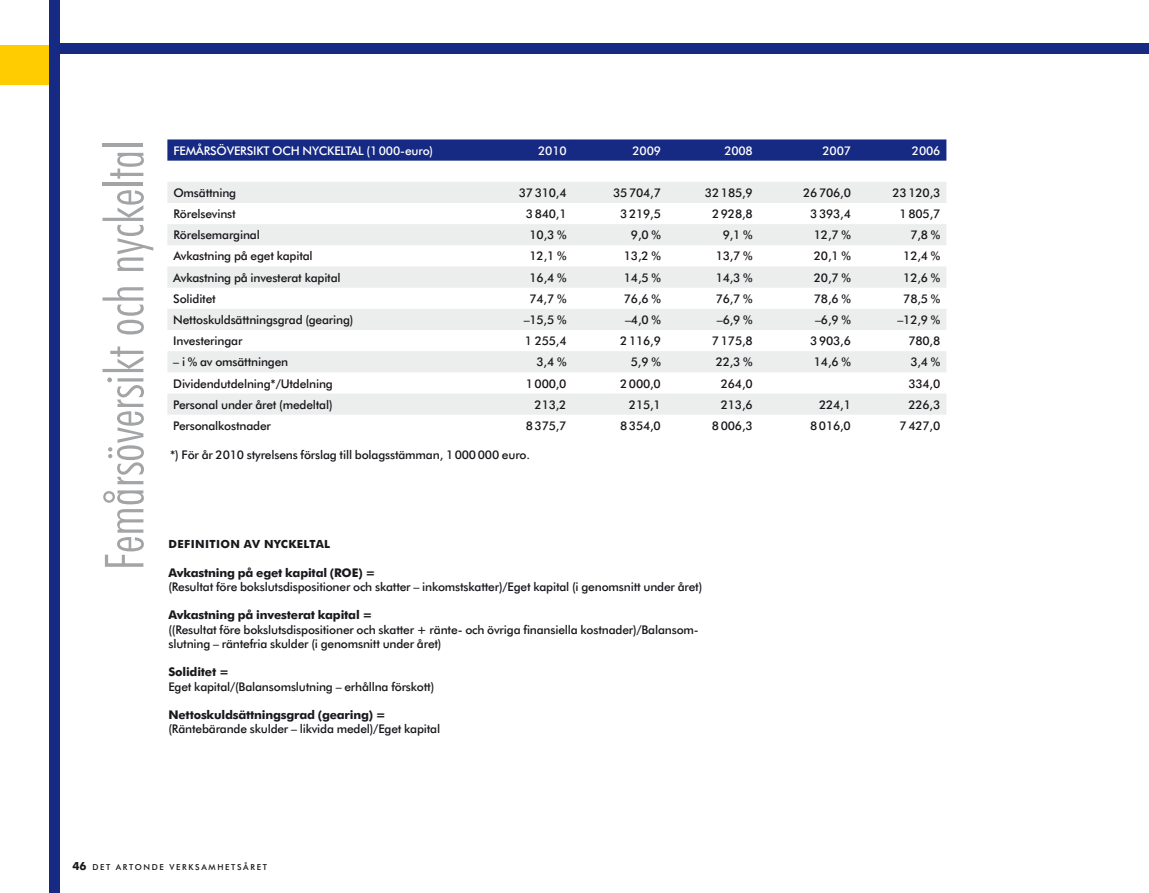
<style>
.page{position:relative;width:1149px;height:893px;background:#fff}
.page>*{position:absolute;margin:0;border:0;box-sizing:border-box;transform-origin:0 0}
.t1{font:300 condensed 54px "Futura BT";color:#a3a4a6}
.t2{font:500 12px/14.2px "Futura BT";letter-spacing:-.015em;color:#1a171c}
.t3{font:700 12px "Futura BT";letter-spacing:-.015em;color:#1a171c}
.t4{font:500 12px "Futura BT";letter-spacing:-.015em;color:#fff}
.t5{font:700 11.25px "Futura BT";letter-spacing:.035em;color:#1a171c}
.t6{font:500 8.25px "Futura BT";letter-spacing:.2em;color:#1a171c}
.s1{font-weight:700;font-size:11.25px}
</style>
<div class="page">
<div style="left:0;top:46px;width:54px;height:39px;background:#fecc00"></div>
<div style="left:51px;top:44px;width:1097px;height:10px;background:#162983"></div>
<div style="left:49px;top:0;width:10px;height:893px;background:#162983"></div>
<svg style="left:167px;top:139px;width:779px;height:22px;background:#1e3187"></svg>
<svg style="left:167px;top:182px;width:779px;height:233px;fill:#eceded"></svg>
<h1 class="t1" style="left:91px;top:571px;width:432px;rotate:-90deg">Femårsöversikt och nyckeltal</h1>
<p class="t4" style="left:173px;top:143px;width:261px">FEMÅRSÖVERSIKT OCH NYCKELTAL (1000-euro)</p>
<p class="t4" style="left:538px;top:143px;width:30px">2010</p>
<p class="t4" style="left:632px;top:143px;width:30px">2009</p>
<p class="t4" style="left:724px;top:143px;width:30px">2008</p>
<p class="t4" style="left:822px;top:143px;width:30px">2007</p>
<p class="t4" style="left:911px;top:143px;width:30px">2006</p>
<p class="t2" style="left:173px;top:185px;width:64px">Omsättning</p>
<p class="t2" style="left:518px;top:185px;width:49px">37310,4</p>
<p class="t2" style="left:613px;top:185px;width:49px">35704,7</p>
<p class="t2" style="left:704px;top:185px;width:49px">32185,9</p>
<p class="t2" style="left:802px;top:185px;width:49px">26706,0</p>
<p class="t2" style="left:892px;top:185px;width:49px">23120,3</p>
<p class="t2" style="left:173px;top:207px;width:64px">Rörelsevinst</p>
<p class="t2" style="left:525px;top:207px;width:42px">3840,1</p>
<p class="t2" style="left:620px;top:207px;width:42px">3219,5</p>
<p class="t2" style="left:711px;top:207px;width:42px">2928,8</p>
<p class="t2" style="left:809px;top:207px;width:42px">3393,4</p>
<p class="t2" style="left:899px;top:207px;width:42px">1805,7</p>
<p class="t2" style="left:173px;top:228px;width:88px">Rörelsemarginal</p>
<p class="t2" style="left:529px;top:228px;width:39px">10,3 %</p>
<p class="t2" style="left:630px;top:228px;width:31px">9,0 %</p>
<p class="t2" style="left:722px;top:228px;width:31px">9,1 %</p>
<p class="t2" style="left:813px;top:228px;width:39px">12,7 %</p>
<p class="t2" style="left:910px;top:228px;width:31px">7,8 %</p>
<p class="t2" style="left:173px;top:249px;width:141px">Avkastning på eget kapital</p>
<p class="t2" style="left:529px;top:249px;width:39px">12,1 %</p>
<p class="t2" style="left:623px;top:249px;width:39px">13,2 %</p>
<p class="t2" style="left:715px;top:249px;width:39px">13,7 %</p>
<p class="t2" style="left:813px;top:249px;width:39px">20,1 %</p>
<p class="t2" style="left:903px;top:249px;width:39px">12,4 %</p>
<p class="t2" style="left:173px;top:270px;width:169px">Avkastning på investerat kapital</p>
<p class="t2" style="left:529px;top:270px;width:39px">16,4 %</p>
<p class="t2" style="left:623px;top:270px;width:39px">14,5 %</p>
<p class="t2" style="left:715px;top:270px;width:39px">14,3 %</p>
<p class="t2" style="left:813px;top:270px;width:39px">20,7 %</p>
<p class="t2" style="left:903px;top:270px;width:39px">12,6 %</p>
<p class="t2" style="left:173px;top:291px;width:44px">Soliditet</p>
<p class="t2" style="left:529px;top:291px;width:39px">74,7 %</p>
<p class="t2" style="left:623px;top:291px;width:39px">76,6 %</p>
<p class="t2" style="left:715px;top:291px;width:39px">76,7 %</p>
<p class="t2" style="left:813px;top:291px;width:39px">78,6 %</p>
<p class="t2" style="left:903px;top:291px;width:39px">78,5 %</p>
<p class="t2" style="left:173px;top:312px;width:182px">Nettoskuldsättningsgrad (gearing)</p>
<p class="t2" style="left:523px;top:312px;width:44px">–15,5 %</p>
<p class="t2" style="left:625px;top:312px;width:37px">–4,0 %</p>
<p class="t2" style="left:716px;top:312px;width:37px">–6,9 %</p>
<p class="t2" style="left:814px;top:312px;width:37px">–6,9 %</p>
<p class="t2" style="left:897px;top:312px;width:44px">–12,9 %</p>
<p class="t2" style="left:173px;top:334px;width:71px">Investeringar</p>
<p class="t2" style="left:524px;top:334px;width:43px">1 255,4</p>
<p class="t2" style="left:620px;top:334px;width:42px">2116,9</p>
<p class="t2" style="left:711px;top:334px;width:42px">7175,8</p>
<p class="t2" style="left:809px;top:334px;width:42px">3903,6</p>
<p class="t2" style="left:908px;top:334px;width:33px">780,8</p>
<p class="t2" style="left:173px;top:355px;width:116px">– i % av omsättningen</p>
<p class="t2" style="left:536px;top:355px;width:31px">3,4 %</p>
<p class="t2" style="left:630px;top:355px;width:31px">5,9 %</p>
<p class="t2" style="left:715px;top:355px;width:39px">22,3 %</p>
<p class="t2" style="left:813px;top:355px;width:39px">14,6 %</p>
<p class="t2" style="left:910px;top:355px;width:31px">3,4 %</p>
<p class="t2" style="left:173px;top:376px;width:161px">Dividendutdelning*/Utdelning</p>
<p class="t2" style="left:525px;top:376px;width:42px">1000,0</p>
<p class="t2" style="left:620px;top:376px;width:42px">2000,0</p>
<p class="t2" style="left:720px;top:376px;width:33px">264,0</p>
<p class="t2" style="left:908px;top:376px;width:33px">334,0</p>
<p class="t2" style="left:173px;top:397px;width:161px">Personal under året (medeltal)</p>
<p class="t2" style="left:534px;top:397px;width:33px">213,2</p>
<p class="t2" style="left:628px;top:397px;width:33px">215,1</p>
<p class="t2" style="left:720px;top:397px;width:33px">213,6</p>
<p class="t2" style="left:818px;top:397px;width:33px">224,1</p>
<p class="t2" style="left:908px;top:397px;width:33px">226,3</p>
<p class="t2" style="left:173px;top:418px;width:99px">Personalkostnader</p>
<p class="t2" style="left:525px;top:418px;width:42px">8375,7</p>
<p class="t2" style="left:620px;top:418px;width:42px">8354,0</p>
<p class="t2" style="left:711px;top:418px;width:42px">8006,3</p>
<p class="t2" style="left:809px;top:418px;width:42px">8016,0</p>
<p class="t2" style="left:899px;top:418px;width:42px">7427,0</p>
<p class="t2" style="left:170px;top:447px;width:361px">*) För år 2010 styrelsens förslag till bolagsstämman, 1000000 euro.</p>
<p class="t5" style="left:168px;top:537px;width:163px">Definition av nyckeltal</p>
<p class="t3" style="left:168px;top:565px;width:175px">Avkastning på eget kapital (ROE</p>
<p class="t3" style="left:358px;top:565px;width:19px">) =</p>
<p class="t2" style="left:168px;top:579px;width:535px">(Resultat före bokslutsdispositioner och skatter – inkomstskatter)/Eget kapital (i genomsnitt under året)</p>
<p class="t3" style="left:168px;top:608px;width:205px">Avkastning på investerat kapital =</p>
<p class="t2" style="left:168px;top:622px;width:531px">((Resultat före bokslutsdispositioner och skatter + ränte- och övriga finansiella kostnader)/Balansom&shy;slutning – räntefria skulder (i genomsnitt under året)</p>
<p class="t3" style="left:168px;top:665px;width:62px">Soliditet =</p>
<p class="t2" style="left:168px;top:679px;width:267px">Eget kapital/(Balansomslutning – erhållna förskott)</p>
<p class="t3" style="left:168px;top:707px;width:219px">Nettoskuldsättningsgrad (gearing) =</p>
<p class="t2" style="left:168px;top:722px;width:273px">(Räntebärande skulder – likvida medel)/Eget kapital</p>
<p class="t6" style="left:72px;top:862px;width:196px"><span class="s1">46</span> DET ARTONDE VERKSAMHETSÅRET</p>
</div>
